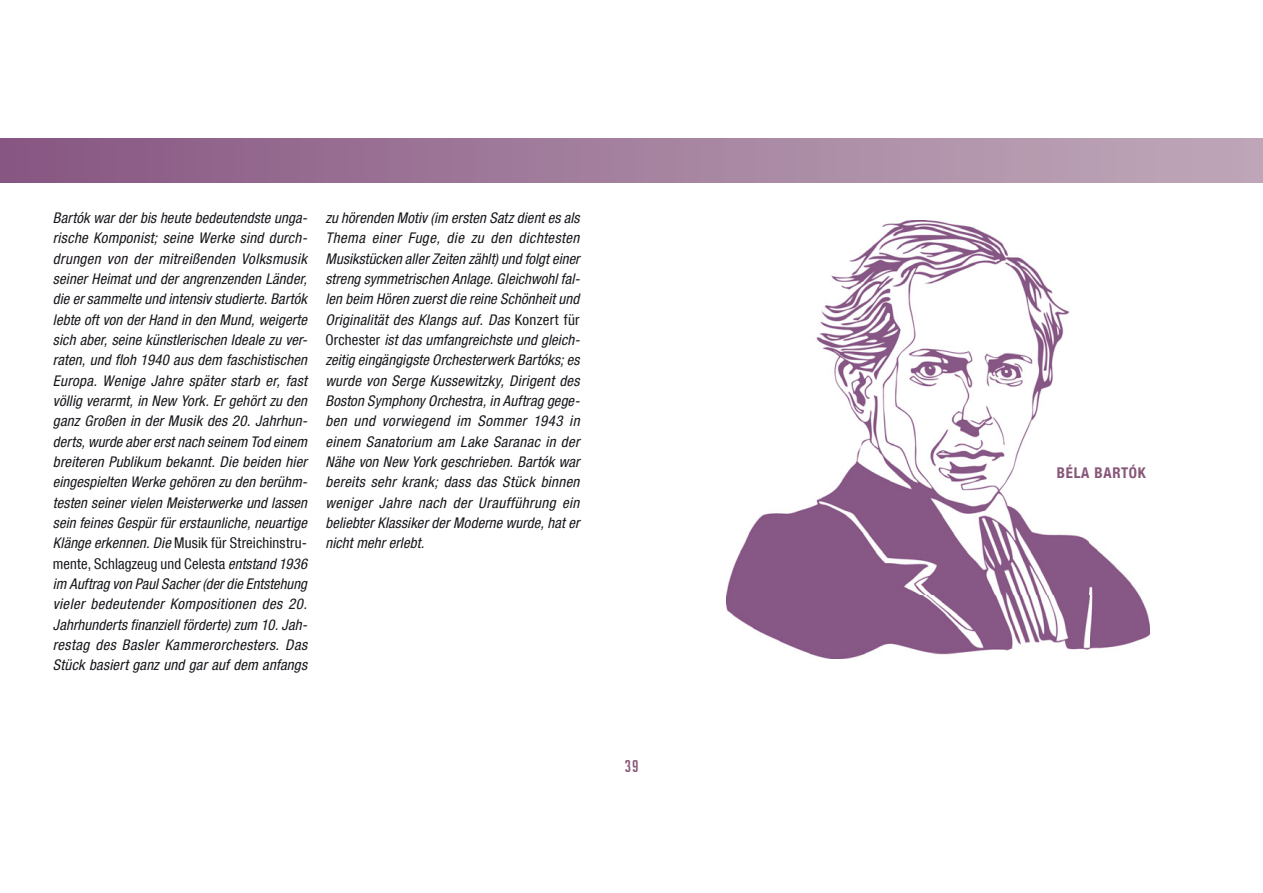
<style>
.page{position:relative;width:1263px;height:893px;background:#fff}
.page>*{position:absolute;margin:0;border:0;box-sizing:border-box;transform-origin:0 0}
.t1{font:16.65px "Big Noodle Titling";color:#875778}
.t2{font:italic condensed 14.85px/20.4px "Helvetica Neue LT Com";letter-spacing:.01em;color:#1a171c;text-align:justify}
.t3{font:700 condensed 14.85px "Helvetica Neue LT Com";letter-spacing:.05em;color:#875778}
.s1{font-style:normal}
</style>
<div class="page">
<div style="left:0;top:138px;width:1263px;height:45px;background:linear-gradient(to right,#885783,#c0aaba)"></div>
<img style="left:726px;top:220px;width:424px;height:438px">
<p class="t2" style="left:53px;top:210px;width:256px">Bartók war der bis heute bedeutendste unga&shy;rische Komponist; seine Werke sind durch&shy;drungen von der mitreißenden Volksmusik seiner Heimat und der angrenzenden Länder, die er sammelte und intensiv studierte. Bartók lebte oft von der Hand in den Mund, weigerte sich aber, seine künstlerischen Ideale zu ver&shy;raten, und floh 1940 aus dem faschistischen Europa. Wenige Jahre später starb er, fast völlig verarmt, in New York. Er gehört zu den ganz Großen in der Musik des 20. Jahrhun&shy;derts, wurde aber erst nach seinem Tod einem breiteren Publikum bekannt. Die beiden hier eingespielten Werke gehören zu den berühm&shy;testen seiner vielen Meisterwerke und lassen sein feines Gespür für erstaunliche, neuartige Klänge erkennen. Die <span class="s1">Musik für Streichinstru&shy;mente, Schlagzeug und Celesta</span> entstand 1936 im Auftrag von Paul Sacher (der die Entstehung vieler bedeutender Kompositionen des 20.<br>Jahrhunderts finanziell förderte) zum 10. Jah&shy;restag des Basler Kammerorchesters. Das Stück basiert ganz und gar auf dem anfangs</p>
<p class="t2" style="left:325px;top:210px;width:256px">zu hörenden Motiv (im ersten Satz dient es als Thema einer Fuge, die zu den dichtesten Musikstücken aller Zeiten zählt) und folgt einer streng symmetrischen Anlage. Gleichwohl fal&shy;len beim Hören zuerst die reine Schönheit und Originalität des Klangs auf. Das <span class="s1">Konzert für Orchester</span> ist das umfangreichste und gleich&shy;zeitig eingängigste Orchesterwerk Bartóks; es wurde von Serge Kussewitzky, Dirigent des Boston Symphony Orchestra, in Auftrag gege&shy;ben und vorwiegend im Sommer 1943 in einem Sanatorium am Lake Saranac in der Nähe von New York geschrieben. Bartók war bereits sehr krank; dass das Stück binnen weniger Jahre nach der Uraufführung ein beliebter Klassiker der Moderne wurde, hat er nicht mehr erlebt.</p>
<p class="t1" style="left:625px;top:757px;width:15px">39</p>
<p class="t3" style="left:1057px;top:467px;width:91px">BÉLA BARTÓK</p>
</div>
